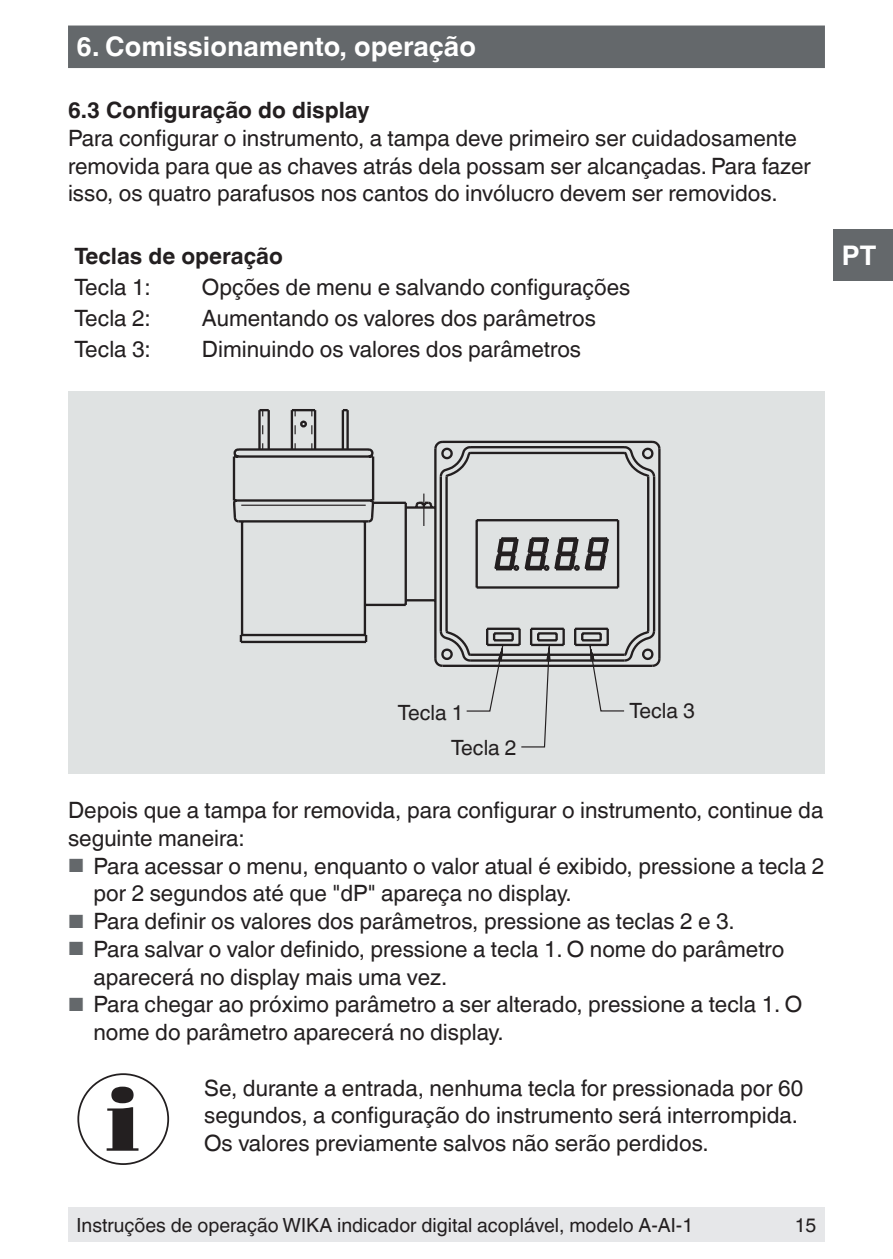
<style>
.page{position:relative;width:893px;height:1259px;background:#fff}
.page>*{position:absolute;margin:0;border:0;box-sizing:border-box;transform-origin:0 0}
.t1{font:700 27px "Helvetica World";color:#fff}
.t2{font:22.5px/27.6px "Helvetica World";color:#231f20}
.t3{font:700 22.5px "Helvetica World";color:#231f20}
.t4{font:21px "Helvetica World";color:#231f20}
.t5{font:19.5px "Helvetica World";color:#231f20}
.s1{font-size:19.2px;color:#64686b}
</style>
<div class="page">
<div style="left:833px;top:230px;width:60px;height:51px;background:#64686b"></div>
<div style="left:68px;top:1208px;width:757px;height:34px;background:#e6e7e9"></div>
<div style="left:68px;top:26px;width:757px;height:42px;background:#64686b"></div>
<div style="left:68px;top:391px;width:757px;height:383px;background:#dfe2e2"></div>
<svg style="left:232px;top:409px;width:429px;height:259px"></svg>
<svg style="left:107px;top:1086px;width:31px;height:64px"></svg>
<div style="left:77px;top:1073px;width:92px;height:92px;border:2px solid #231f20;border-radius:50%"></div>
<p class="t1" style="left:77px;top:31px;width:401px">6. Comissionamento, operação</p>
<p class="t3" style="left:68px;top:97px;width:303px">6.3 Configuração do display</p>
<p class="t2" style="left:68px;top:124px;width:744px">Para configurar o instrumento, a tampa deve primeiro ser cuidadosamente removida para que as chaves atrás dela possam ser alcançadas. Para fazer isso, os quatro parafusos nos cantos do invólucro devem ser removidos.</p>
<p class="t3" style="left:74px;top:243px;width:210px">Teclas de operação</p>
<p class="t2" style="left:74px;top:273px;width:78px">Tecla 1:</p>
<p class="t2" style="left:202px;top:273px;width:430px">Opções de menu e salvando configurações</p>
<p class="t2" style="left:74px;top:304px;width:78px">Tecla 2:</p>
<p class="t2" style="left:202px;top:304px;width:395px">Aumentando os valores dos parâmetros</p>
<p class="t2" style="left:74px;top:335px;width:78px">Tecla 3:</p>
<p class="t2" style="left:202px;top:335px;width:381px">Diminuindo os valores dos parâmetros</p>
<p class="t1" style="left:842px;top:240px;width:36px">PT</p>
<p class="t4" style="left:398px;top:700px;width:67px">Tecla 1</p>
<p class="t4" style="left:629px;top:698px;width:67px">Tecla 3</p>
<p class="t4" style="left:451px;top:735px;width:67px">Tecla 2</p>
<p class="t2" style="left:68px;top:796px;width:757px">Depois que a tampa for removida, para configurar o instrumento, continue da seguinte maneira:</p>
<p class="t2" style="left:94px;top:852px;width:732px;text-indent:-26px"><span class="s1">■</span> Para acessar o menu, enquanto o valor atual é exibido, pressione a tecla 2 por 2 segundos até que "dP" apareça no display.</p>
<p class="t2" style="left:68px;top:907px;width:668px"><span class="s1">■</span> Para definir os valores dos parâmetros, pressione as teclas 2 e 3.</p>
<p class="t2" style="left:94px;top:935px;width:692px;text-indent:-26px"><span class="s1">■</span> Para salvar o valor definido, pressione a tecla 1. O nome do parâmetro aparecerá no display mais uma vez.</p>
<p class="t2" style="left:94px;top:990px;width:710px;text-indent:-26px"><span class="s1">■</span> Para chegar ao próximo parâmetro a ser alterado, pressione a tecla 1. O nome do parâmetro aparecerá no display.</p>
<p class="t2" style="left:204px;top:1074px;width:601px">Se, durante a entrada, nenhuma tecla for pressionada por 60 segundos, a configuração do instrumento será interrompida.<br>Os valores previamente salvos não serão perdidos.</p>
<p class="t5" style="left:77px;top:1213px;width:618px">Instruções de operação WIKA indicador digital acoplável, modelo A-AI-1</p>
<p class="t5" style="left:795px;top:1213px;width:23px">15</p>
</div>
